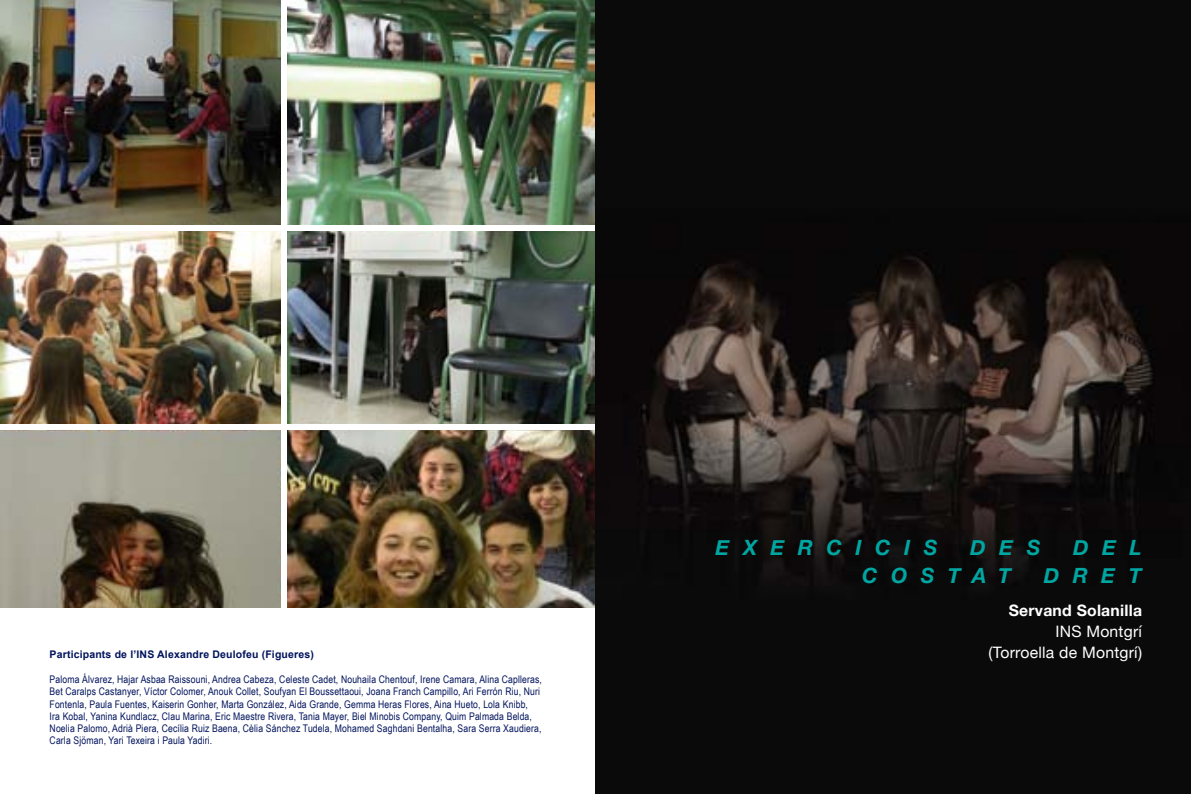
<style>
.page{position:relative;width:1191px;height:794px;background:#fff}
.page>*{position:absolute;margin:0;border:0;box-sizing:border-box;transform-origin:0 0}
.t1{font:italic 700 21px "Helvetica Neue";letter-spacing:.64em;color:#00a7a2}
.t2{font:15.75px/21px "Helvetica Neue";letter-spacing:.015em;color:#fff;text-align:right}
.t3{font:700 15.75px "Helvetica Neue";letter-spacing:.015em;color:#fff}
.t4{font:10.5px/12.2px "Arial Narrow";letter-spacing:.015em;color:#00135c}
.t5{font:700 10.5px "Arial";letter-spacing:.015em;color:#00135c}
</style>
<div class="page">
<img style="left:0;top:0;width:1191px;height:794px">
<div style="left:0;top:609px;width:595px;height:185px;background:#fff"></div>
<div style="left:281px;top:0;width:6px;height:609px;background:#fff"></div>
<div style="left:0;top:225px;width:595px;height:6px;background:#fff"></div>
<div style="left:0;top:424px;width:595px;height:6px;background:#fff"></div>
<p class="t5" style="left:50px;top:648px;width:266px">Participants de l’INS Alexandre Deulofeu (Figueres)</p>
<p class="t4" style="left:50px;top:673px;width:494px">Paloma Álvarez, Hajar Asbaa Raissouni, Andrea Cabeza, Celeste Cadet, Nouhaila Chentouf, Irene Camara, Alina Caplleras, Bet Caralps Castanyer, Víctor Colomer, Anouk Collet, Soufyan El Boussettaoui, Joana Franch Campillo, Ari Ferrón Riu, Nuri Fontenla, Paula Fuentes, Kaiserin Gonher, Marta González, Aida Grande, Gemma Heras Flores, Aina Hueto, Lola Knibb,<br>Ira Kobal, Yanina Kundlacz, Clau Marina, Eric Maestre Rivera, Tania Mayer, Biel Minobis Company, Quim Palmada Belda, Noelia Palomo, Adrià Piera, Cecília Ruiz Baena, Cèlia Sánchez Tudela, Mohamed Saghdani Bentalha, Sara Serra Xaudiera, Carla Sjöman, Yari Texeira i Paula Yadiri.</p>
<h1 class="t1" style="left:715px;top:535px;width:223px">EXERCICIS</h1>
<h1 class="t1" style="left:970px;top:535px;width:72px">DES</h1>
<h1 class="t1" style="left:1073px;top:535px;width:70px">DEL</h1>
<h1 class="t1" style="left:862px;top:563px;width:150px">COSTAT</h1>
<h1 class="t1" style="left:1043px;top:563px;width:99px">DRET</h1>
<h2 class="t3" style="left:1008px;top:601px;width:135px">Servand Solanilla</h2>
<h2 class="t2" style="left:988px;top:621px;width:155px">INS Montgrí (Torroella de Montgrí)</h2>
</div>
